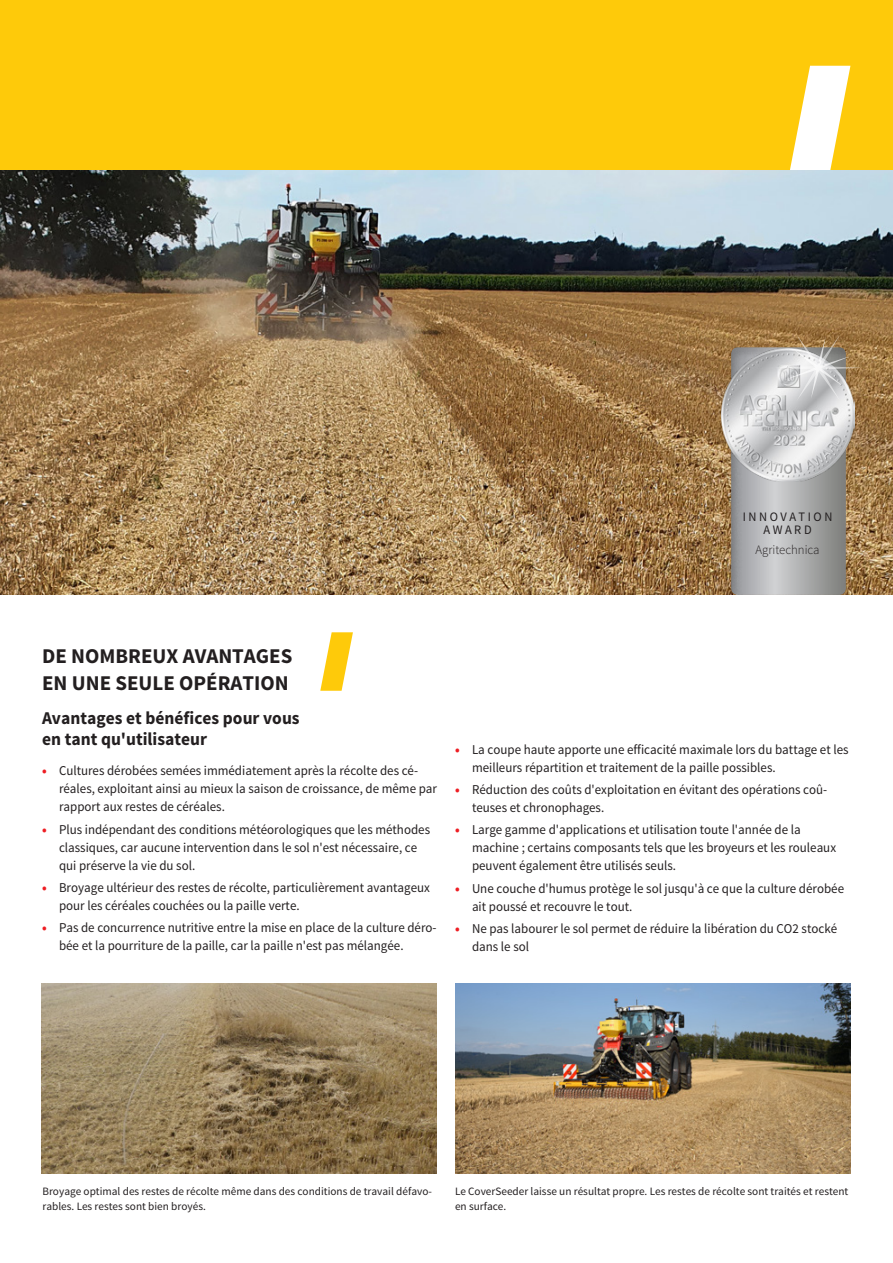
<style>
.page{position:relative;width:893px;height:1263px;background:#fff}
.page>*{position:absolute;margin:0;border:0;box-sizing:border-box;transform-origin:0 0}
.Subheadline_14{font:700 21px/27px "Source Sans Pro";color:#231f20}
.Subheadline_12{font:700 18px/21px "Source Sans Pro";color:#231f20}
.t1{font:13.5px/18px "Source Sans Pro";color:#231f20;scale:.96 1}
.t2{font:12.9px/12.9px "Source Sans Pro";color:#231f20;text-align:center}
.t3{font:300 12.9px "Source Sans Pro";color:#231f20}
.Bildunterschrift{font:11.25px/15px "Source Sans Pro";color:#231f20}
.s1{font-weight:900;color:#ee1d23}
</style>
<div class="page">
<div style="left:0;top:0;width:893px;height:170px;background:#feca0a"></div>
<svg style="left:790px;top:66px;width:61px;height:104px"></svg>
<img style="left:0;top:170px;width:893px;height:424px">
<svg style="left:320px;top:632px;width:33px;height:59px"></svg>
<img style="left:455px;top:983px;width:395px;height:191px">
<img style="left:42px;top:983px;width:395px;height:191px">
<div style="left:729px;top:345px;width:118px;height:250px;background:#231f20;opacity:.2"></div>
<img style="left:722px;top:349px;width:132px;height:133px">
<svg style="left:775px;top:334px;width:87px;height:67px;background:#bbae9e"></svg>
<p class="t2" style="left:743px;top:510px;width:91px">I N N O V A T I O N<br>A W A R D</p>
<p class="t3" style="left:755px;top:542px;width:66px">Agritechnica</p>
<p class="Subheadline_14" style="left:42px;top:644px;width:252px">DE NOMBREUX AVANTAGES<br>EN UNE SEULE OPÉRATION</p>
<p class="Subheadline_12" style="left:42px;top:708px;width:259px">Avantages et bénéfices pour vous en tant qu'utilisateur</p>
<p class="t1" style="left:59px;top:762px;width:395px;text-indent:-17px"><span class="s1">•</span> Cultures dérobées semées immédiatement après la récolte des cé&shy;réales, exploitant ainsi au mieux la saison de croissance, de même par rapport aux restes de céréales.</p>
<p class="t1" style="left:59px;top:820px;width:388px;text-indent:-17px"><span class="s1">•</span> Plus indépendant des conditions météorologiques que les méthodes classiques, car aucune intervention dans le sol n'est nécessaire, ce qui préserve la vie du sol.</p>
<p class="t1" style="left:59px;top:879px;width:388px;text-indent:-17px"><span class="s1">•</span> Broyage ultérieur des restes de récolte, particulièrement avantageux pour les céréales couchées ou la paille verte.</p>
<p class="t1" style="left:59px;top:919px;width:395px;text-indent:-17px"><span class="s1">•</span> Pas de concurrence nutritive entre la mise en place de la culture déro&shy;bée et la pourriture de la paille, car la paille n'est pas mélangée.</p>
<p class="t1" style="left:472px;top:741px;width:394px;text-indent:-17px"><span class="s1">•</span> La coupe haute apporte une efficacité maximale lors du battage et les meilleurs répartition et traitement de la paille possibles.</p>
<p class="t1" style="left:472px;top:781px;width:371px;text-indent:-17px"><span class="s1">•</span> Réduction des coûts d'exploitation en évitant des opérations coû&shy;teuses et chronophages.</p>
<p class="t1" style="left:472px;top:821px;width:381px;text-indent:-17px"><span class="s1">•</span> Large gamme d'applications et utilisation toute l'année de la machine ; certains composants tels que les broyeurs et les rouleaux peuvent également être utilisés seuls.</p>
<p class="t1" style="left:472px;top:879px;width:389px;text-indent:-17px"><span class="s1">•</span> Une couche d'humus protège le sol jusqu'à ce que la culture dérobée ait poussé et recouvre le tout.</p>
<p class="t1" style="left:472px;top:920px;width:382px;text-indent:-17px"><span class="s1">•</span> Ne pas labourer le sol permet de réduire la libération du CO2 stocké dans le sol</p>
<p class="Bildunterschrift" style="left:43px;top:1184px;width:391px">Broyage optimal des restes de récolte même dans des conditions de travail défavo&shy;rables. Les restes sont bien broyés.</p>
<p class="Bildunterschrift" style="left:455px;top:1184px;width:395px">Le CoverSeeder laisse un résultat propre. Les restes de récolte sont traités et restent en surface.</p>
</div>
